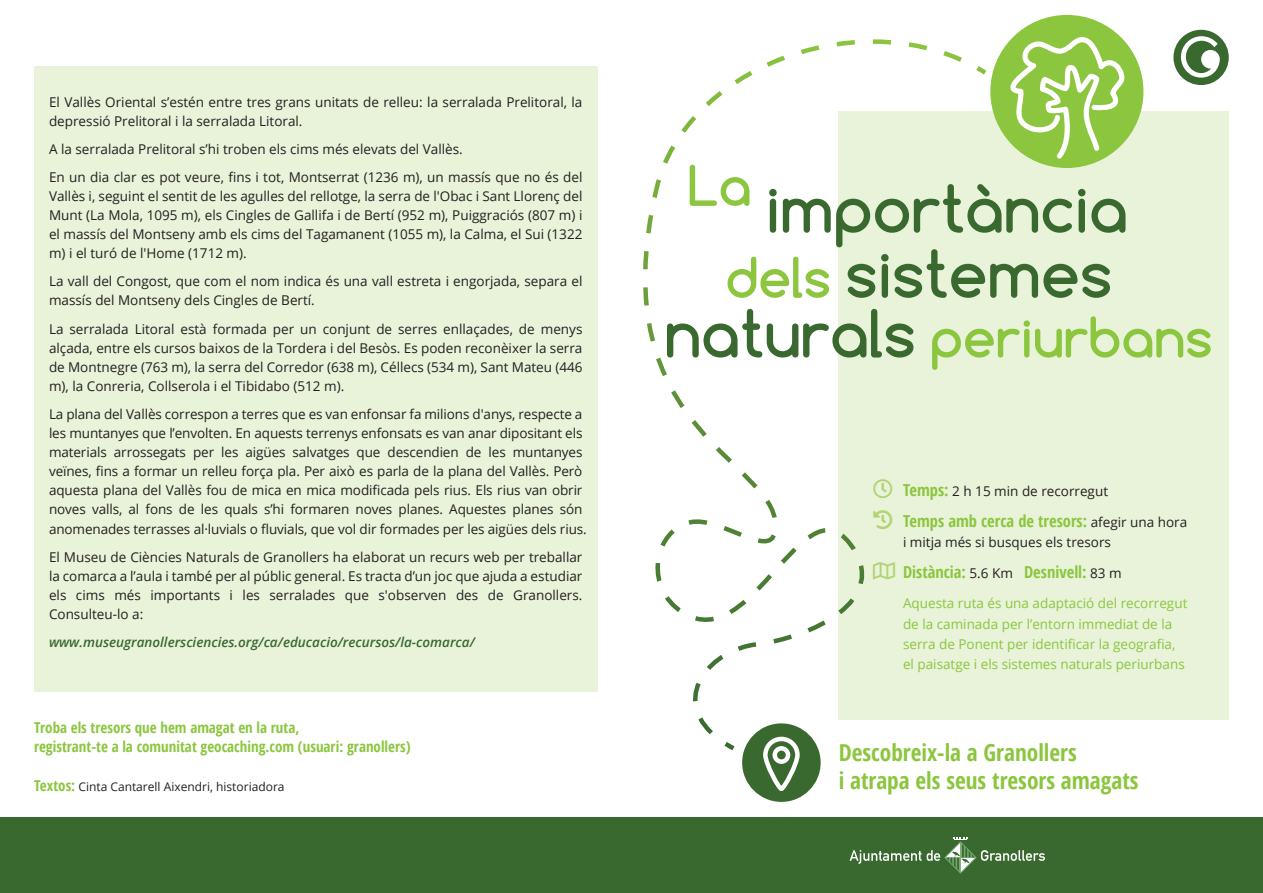
<style>
.page{position:relative;width:1263px;height:893px;background:#fff}
.page>*{position:absolute;margin:0;border:0;box-sizing:border-box;transform-origin:0 0}
.t1{font:700 62.25px/65.1px "Comfortaa";color:#39692f;text-align:center}
.t2{font:700 52.65px "Comfortaa";color:#8bc63e}
.t3{font:700 condensed 23.4px/28px "Open Sans";color:#8bc63e}
.t4{font:700 condensed 16.5px "Open Sans";color:#8bc63e}
.t5{font:700 condensed 15px/19px "Open Sans";color:#8bc63e}
.t6{font:13.5px/19px "Open Sans";color:#231f20}
.t7{font:13.5px/20.2px "Open Sans";color:#8bc63e}
.t8{font:italic 600 13.5px "Open Sans";color:#39692f}
.t9{font:12px "Open Sans";color:#231f20}
.s1{font-weight:700;font-stretch:condensed;font-size:15px;color:#8bc63e}
.s2{font-size:52.65px;color:#8bc63e}
.s3{font-size:62.25px;color:#39692f}
.s4{font-weight:700;font-stretch:condensed;font-size:16.5px;color:#8bc63e}
.s5{font-weight:400;font-stretch:normal;font-size:13.5px;color:#231f20}
</style>
<div class="page">
<div style="left:839px;top:112px;width:390px;height:608px;background:#e8f3d9"></div>
<div style="left:0;top:818px;width:1263px;height:75px;background:#39692f"></div>
<div style="left:34px;top:66px;width:563px;height:626px;background:#e8f3d9"></div>
<div style="left:990px;top:15px;width:153px;height:153px;background:#8bc63e;border-radius:50%"></div>
<svg style="left:1009px;top:35px;width:115px;height:124px"></svg>
<svg style="left:849px;top:837px;width:196px;height:37px"></svg>
<div style="left:742px;top:723px;width:79px;height:79px;background:#39692f;border-radius:50%"></div>
<div style="left:772px;top:746px;width:18px;height:18px;border:4px solid #fff;border-radius:50%"></div>
<div style="left:763px;top:737px;width:37px;height:54px;border:4px solid #fff;border-radius:16px"></div>
<svg style="left:724px;top:742px;width:11px;height:9px"></svg>
<svg style="left:597px;top:39px;width:378px;height:700px"></svg>
<svg style="left:971px;top:62px;width:16px;height:17px"></svg>
<div style="left:1173px;top:30px;width:56px;height:55px;background:#39692f;border-radius:50%"></div>
<svg style="left:1181px;top:36px;width:39px;height:42px"></svg>
<svg style="left:873px;top:479px;width:19px;height:19px"></svg>
<svg style="left:873px;top:510px;width:19px;height:19px"></svg>
<svg style="left:873px;top:562px;width:22px;height:17px"></svg>
<p class="t6" style="left:49px;top:92px;width:535px">El Vallès Oriental s’estén entre tres grans unitats de relleu: la serralada Prelitoral, la depressió Prelitoral i la serralada Litoral.</p>
<p class="t6" style="left:49px;top:135px;width:535px;line-height:28px">A la serralada Prelitoral s’hi troben els cims més elevats del Vallès.<br>En un dia clar es pot veure, fins i tot, Montserrat (1236 m), un massís que no és del</p>
<p class="t6" style="left:49px;top:186px;width:535px;text-align:justify">Vallès i, seguint el sentit de les agulles del rellotge, la serra de l'Obac i Sant Llorenç del Munt (La Mola, 1095 m), els Cingles de Gallifa i de Bertí (952 m), Puiggraciós (807 m) i el massís del Montseny amb els cims del Tagamanent (1055 m), la Calma, el Sui (1322 m) i el turó de l'Home (1712 m).</p>
<p class="t6" style="left:49px;top:272px;width:535px">La vall del Congost, que com el nom indica és una vall estreta i engorjada, separa el massís del Montseny dels Cingles de Bertí.</p>
<p class="t6" style="left:49px;top:319px;width:535px;text-align:justify">La serralada Litoral està formada per un conjunt de serres enllaçades, de menys alçada, entre els cursos baixos de la Tordera i del Besòs. Es poden reconèixer la serra de Montnegre (763 m), la serra del Corredor (638 m), Céllecs (534 m), Sant Mateu (446 m), la Conreria, Collserola i el Tibidabo (512 m).</p>
<p class="t6" style="left:49px;top:404px;width:539px">La plana del Vallès correspon a terres que es van enfonsar fa milions d'anys, respecte a les muntanyes que l’envolten. En aquests terrenys enfonsats es van anar dipositant els materials arrossegats per les aigües salvatges que descendien de les muntanyes veïnes, fins a formar un relleu força pla. Per això es parla de la plana del Vallès. Però aquesta plana del Vallès fou de mica en mica modificada pels rius. Els rius van obrir noves valls, al fons de les quals s’hi formaren noves planes. Aquestes planes són anomenades terrasses al·luvials o fluvials, que vol dir formades per les aigües dels rius.</p>
<p class="t6" style="left:49px;top:547px;width:535px;text-align:justify">El Museu de Ciències Naturals de Granollers ha elaborat un recurs web per treballar la comarca a l’aula i també per al públic general. Es tracta d’un joc que ajuda a estudiar els cims més importants i les serralades que s'observen des de Granollers.<br>Consulteu-lo a:</p>
<p class="t8" style="left:49px;top:633px;width:427px">www.museugranollersciencies.org/ca/educacio/recursos/la-comarca/</p>
<p class="t5" style="left:34px;top:718px;width:378px">Troba els tresors que hem amagat en la ruta,<br>registrant-te a la comunitat geocaching.com (usuari: granollers)</p>
<p class="t9" style="left:34px;top:778px;width:252px"><span class="s1">Textos:</span> Cinta Cantarell Aixendri, historiadora</p>
<h1 class="t1" style="left:688px;top:176px;width:442px"><sup>La</sup> importància <span class="s2">dels</span> sistemes</h1>
<h2 class="t2" style="left:665px;top:304px;width:549px"><span class="s3">naturals</span> periurbans</h2>
<p class="t6" style="left:903px;top:481px;width:207px"><span class="s4">Temps:</span> 2 h 15 min de recorregut</p>
<p class="t4" style="left:903px;top:509px;width:286px">Temps amb cerca de tresors: <span class="s5">afegir una hora</span></p>
<p class="t6" style="left:903px;top:532px;width:209px">i mitja més si busques els tresors</p>
<p class="t4" style="left:903px;top:560px;width:220px">Distància: <span class="s5">5.6 Km</span> Desnivell: <span class="s5">83 m</span></p>
<p class="t7" style="left:903px;top:593px;width:286px">Aquesta ruta és una adaptació del recorregut de la caminada per l’entorn immediat de la serra de Ponent per identificar la geografia, el paisatge i els sistemes naturals periurbans</p>
<h3 class="t3" style="left:839px;top:737px;width:301px">Descobreix-la a Granollers<br>i atrapa els seus tresors amagats</h3>
</div>
